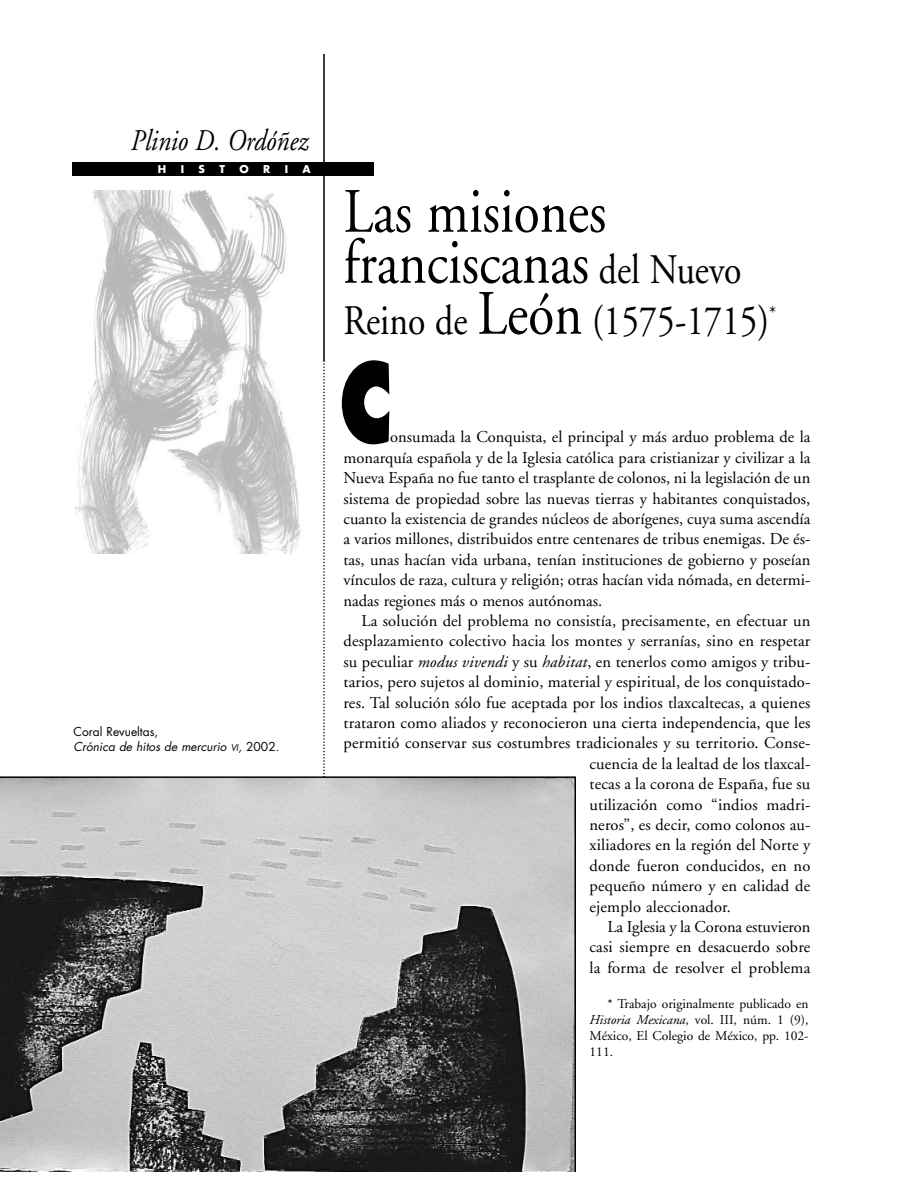
<style>
.page{position:relative;width:918px;height:1188px;background:#fff}
.page>*{position:absolute;margin:0;border:0;box-sizing:border-box;transform-origin:0 0}
.t1{font:800 108px "Futura";color:#000;scale:.75 1}
.t2{font:63px/51px "Adobe Garamond";color:#000;scale:.85 1}
.t3{font:42px "Adobe Garamond";color:#000;scale:.85 1}
.t4{font:italic 30px "Adobe Garamond";color:#000;scale:.85 1}
.t5{font:16.5px/20.4px "Adobe Garamond";letter-spacing:.01em;color:#000;text-align:justify}
.t6{font:13.5px/15.9px "Adobe Garamond";color:#000;text-align:justify}
.t7{font:italic 12px/15px "Futura";color:#000}
.t8{font:700 10.5px "Futura";color:#fff}
.s1{font-style:normal}
.s2{font-size:9px}
.s3{font-size:42px}
.s4{font-size:63px}
.s5{font-style:italic}
</style>
<div class="page">
<div style="left:72px;top:162px;width:302px;height:14px;background:#000"></div>
<hr style="left:323px;top:54px;width:2px;height:306px;background:#000">
<svg style="left:323px;top:360px;width:2px;height:415px"></svg>
<svg style="left:0;top:776px;width:576px;height:396px;background:#969696"></svg>
<img style="left:74px;top:191px;width:227px;height:362px">
<h3 class="t4" style="left:131px;top:128px;width:211px">Plinio D. Ordóñez</h3>
<p class="t8" style="left:158px;top:164px;width:10px">H</p>
<p class="t8" style="left:181px;top:164px;width:5px">I</p>
<p class="t8" style="left:199px;top:164px;width:8px">S</p>
<p class="t8" style="left:219px;top:164px;width:7px">T</p>
<p class="t8" style="left:239px;top:164px;width:11px">O</p>
<p class="t8" style="left:263px;top:164px;width:9px">R</p>
<p class="t8" style="left:285px;top:164px;width:5px">I</p>
<p class="t8" style="left:303px;top:164px;width:10px">A</p>
<p class="t7" style="left:74px;top:725px;width:207px"><span class="s1">Coral Revueltas,<br></span>Crónica de hitos de mercurio <span class="s2">VI</span><span class="s1">, 2002.</span></p>
<h2 class="t2" style="left:344px;top:192px;width:470px">Las misiones franciscanas <span class="s3">del Nuevo</span></h2>
<h3 class="t3" style="left:344px;top:303px;width:511px">Reino de <span class="s4">León</span> (1575-1715)<sup>*</sup></h3>
<h1 class="t1" style="left:339px;top:355px;width:72px">C</h1>
<p class="t5" style="left:343px;top:428px;width:468px;text-indent:47px">onsumada la Conquista, el principal y más arduo problema de la monarquía española y de la Iglesia católica para cristianizar y civilizar a la Nueva España no fue tanto el trasplante de colonos, ni la legislación de un sistema de propiedad sobre las nuevas tierras y habitantes conquistados, cuanto la existencia de grandes núcleos de aborígenes, cuya suma ascendía a varios millones, distribuidos entre centenares de tribus enemigas. De és&shy;tas, unas hacían vida urbana, tenían instituciones de gobierno y poseían vínculos de raza, cultura y religión; otras hacían vida nómada, en determi&shy;nadas regiones más o menos autónomas.</p>
<p class="t5" style="left:361px;top:612px;width:450px">La solución del problema no consistía, precisamente, en efectuar un</p>
<p class="t5" style="left:343px;top:632px;width:468px">desplazamiento colectivo hacia los montes y serranías, sino en respetar</p>
<p class="t5" style="left:343px;top:653px;width:468px">su peculiar <span class="s5">modus vivendi</span> y su <span class="s5">habitat</span>, en tenerlos como amigos y tribu-</p>
<p class="t5" style="left:344px;top:673px;width:468px">tarios, pero sujetos al dominio, material y espiritual, de los conquistado-</p>
<p class="t5" style="left:344px;top:694px;width:468px">res. Tal solución sólo fue aceptada por los indios tlaxcaltecas, a quienes</p>
<p class="t5" style="left:344px;top:714px;width:468px">trataron como aliados y reconocieron una cierta independencia, que les</p>
<p class="t5" style="left:344px;top:734px;width:468px">permitió conservar sus costumbres tradicionales y su territorio. Conse-</p>
<p class="t5" style="left:590px;top:755px;width:222px">cuencia de la lealtad de los tlaxcal-</p>
<p class="t5" style="left:590px;top:775px;width:222px">tecas a la corona de España, fue su</p>
<p class="t5" style="left:590px;top:796px;width:222px">utilización como “indios madri-</p>
<p class="t5" style="left:590px;top:816px;width:222px">neros”, es decir, como colonos au-</p>
<p class="t5" style="left:590px;top:836px;width:222px">xiliadores en la región del Norte y</p>
<p class="t5" style="left:590px;top:857px;width:222px">donde fueron conducidos, en no</p>
<p class="t5" style="left:590px;top:877px;width:222px">pequeño número y en calidad de</p>
<p class="t5" style="left:590px;top:898px;width:143px">ejemplo aleccionador.</p>
<p class="t5" style="left:608px;top:918px;width:204px">La Iglesia y la Corona estuvieron</p>
<p class="t5" style="left:590px;top:938px;width:222px">casi siempre en desacuerdo sobre</p>
<p class="t5" style="left:590px;top:959px;width:222px">la forma de resolver el problema</p>
<p class="t6" style="left:590px;top:997px;width:221px;text-indent:18px">* Trabajo originalmente publicado en <span class="s5">Historia Mexicana</span>, vol. III, núm. 1 (9), México, El Colegio de México, pp. 102- 111.</p>
</div>
